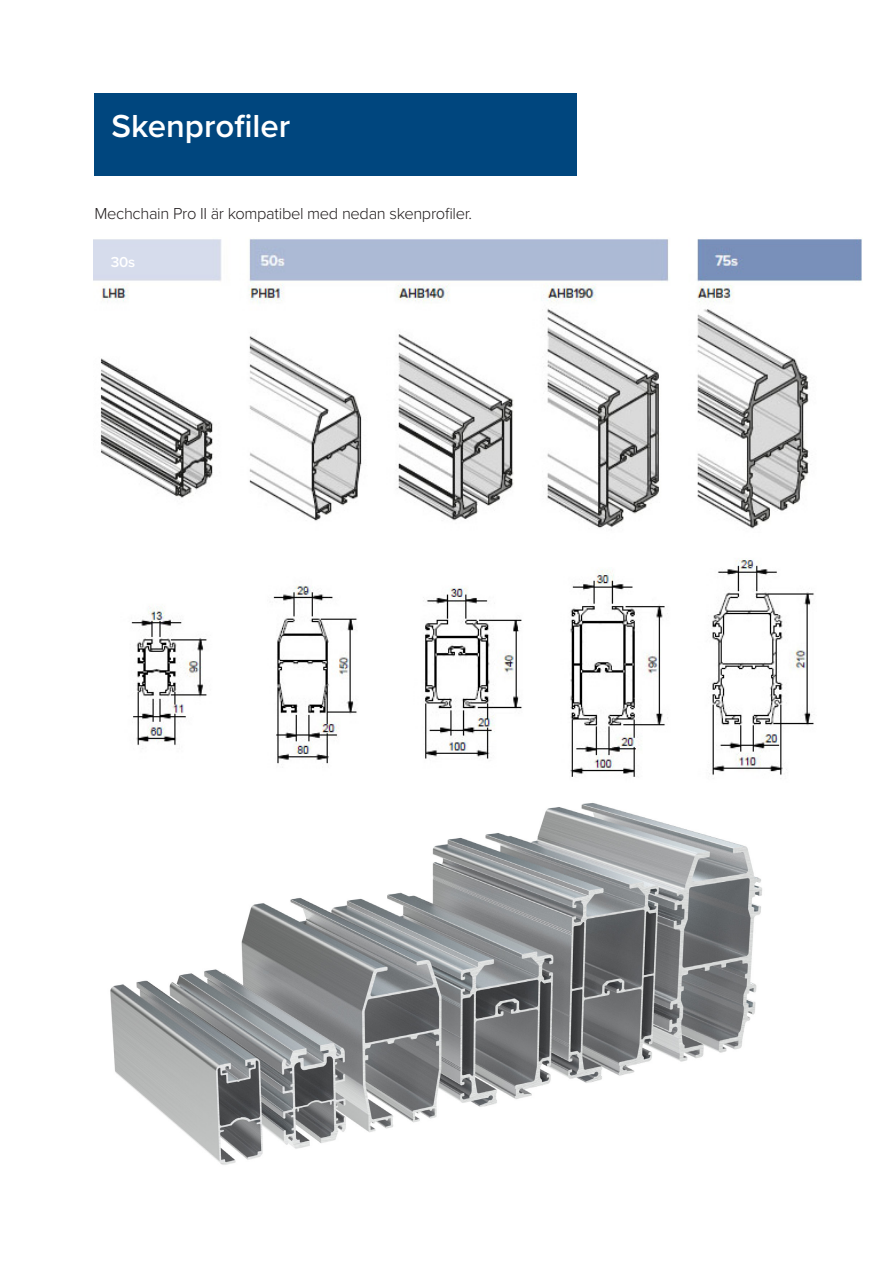
<style>
.page{position:relative;width:893px;height:1263px;background:#fff}
.page>*{position:absolute;margin:0;border:0;box-sizing:border-box;transform-origin:0 0}
.Rubrik_1{font:600 33px "Proxima Nova";color:#fff}
.t1{font:300 16.5px "Proxima Nova";letter-spacing:-.02em;color:#231f20}
.t2{font:600 15px "Proxima Nova";color:#fff}
</style>
<div class="page">
<div style="left:95px;top:94px;width:482px;height:82px;background:#00467e"></div>
<img style="left:110px;top:803px;width:652px;height:362px">
<img style="left:93px;top:239px;width:769px;height:538px">
<p class="Rubrik_1" style="left:112px;top:101px;width:180px">Skenprofiler</p>
<p class="t1" style="left:94px;top:201px;width:379px">Mechchain Pro II är kompatibel med nedan skenprofiler.</p>
<p class="t2" style="left:111px;top:250px;width:26px">30s</p>
</div>
